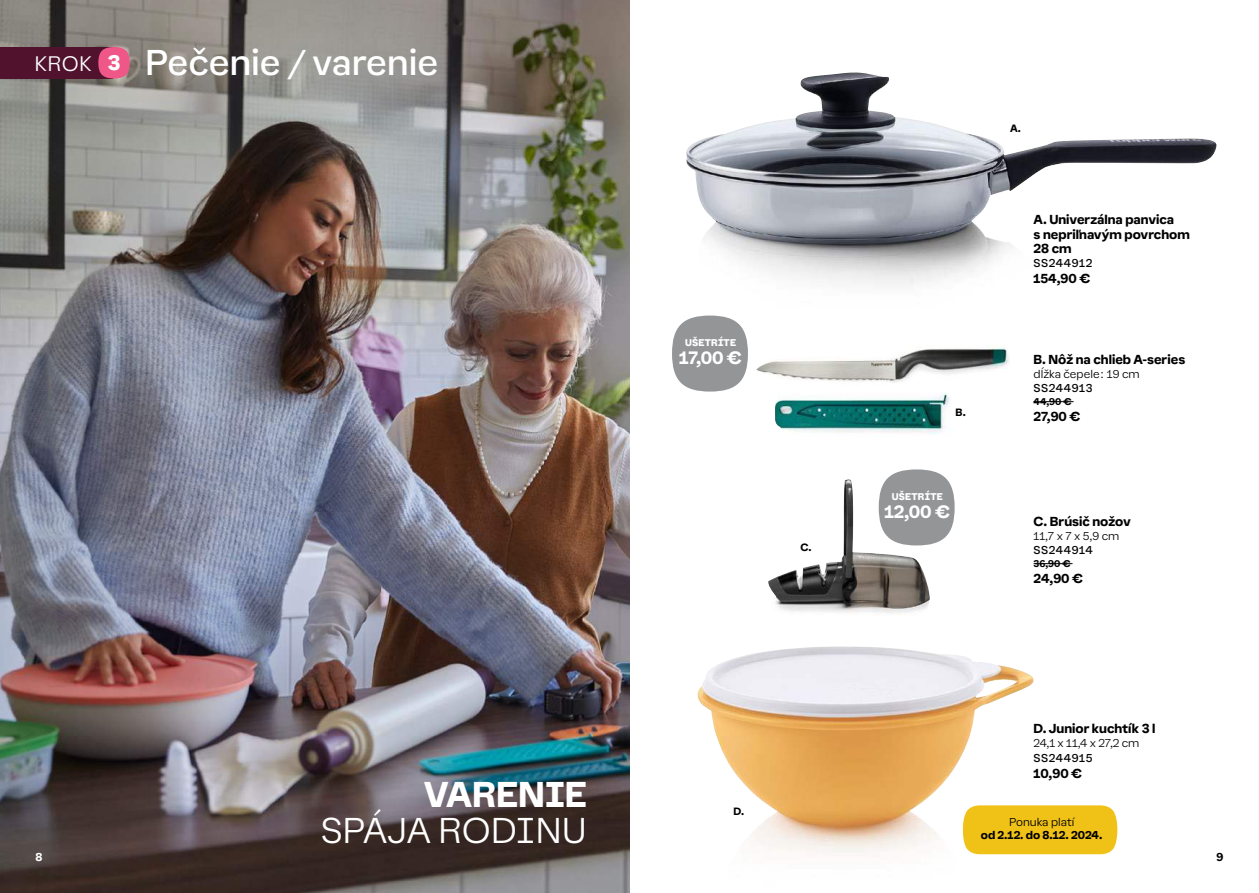
<style>
.page{position:relative;width:1259px;height:893px;background:#fff}
.page>*{position:absolute;margin:0;border:0;box-sizing:border-box;transform-origin:0 0}
.t1{font:33px "Earl Sans";color:#fff}
.t2{font:300 33px "Earl Sans";color:#fff}
.t3{font:700 33px "Earl Sans";color:#fff}
.t4{font:300 19.35px "Earl Sans";color:#fff}
.t5{font:700 16.5px "Earl Sans";letter-spacing:-.01em;color:#fff}
.t6{font:700 12px/14.4px "Earl Sans";color:#000}
.t7{font:300 10.5px "Earl Sans";color:#000}
.t8{font:10.5px "Earl Sans";letter-spacing:.055em;color:#000}
.t9{font:700 10.5px "Earl Sans";color:#000}
.t10{font:700 10.5px "Earl Sans";color:#fff}
.t11{font:700 9.75px "Earl Sans";color:#000}
.t12{font:900 9px "Earl Sans";letter-spacing:.02em;color:#fff}
.t13{font:700 9px "Earl Sans";color:#000}
.s1{font-weight:900;font-size:19.35px}
</style>
<div class="page">
<img style="left:0;top:0;width:629px;height:893px">
<div style="left:0;top:47px;width:112px;height:31px;background:#50122c"></div>
<div style="left:98px;top:47px;width:32px;height:31px;background:#ef5789;border-radius:50%"></div>
<img style="left:697px;top:646px;width:336px;height:209px">
<img style="left:768px;top:479px;width:162px;height:135px">
<img style="left:756px;top:346px;width:253px;height:37px">
<img style="left:686px;top:73px;width:530px;height:246px">
<hr style="left:1033px;top:401px;width:40px;height:1px;background:#000">
<hr style="left:1033px;top:563px;width:39px;height:1px;background:#000">
<div style="left:672px;top:316px;width:76px;height:76px;background:#939597;border-radius:50%"></div>
<div style="left:878px;top:469px;width:76px;height:76px;background:#939597;border-radius:50%"></div>
<img style="left:775px;top:393px;width:176px;height:42px">
<div style="left:963px;top:805px;width:154px;height:49px;background:#f0c218"></div>
<h2 class="t4" style="left:34px;top:50px;width:59px">KROK</h2>
<h1 class="t1" style="left:108px;top:40px;width:332px"><span class="s1">3</span> Pečenie / varenie</h1>
<p class="t10" style="left:36px;top:849px;width:9px">8</p>
<h1 class="t3" style="left:424px;top:772px;width:165px">VARENIE</h1>
<h1 class="t2" style="left:321px;top:809px;width:268px">SPÁJA RODINU</h1>
<p class="t12" style="left:685px;top:338px;width:52px">UŠETRÍTE</p>
<h3 class="t5" style="left:679px;top:346px;width:64px">17,00 €</h3>
<p class="t11" style="left:800px;top:541px;width:13px">C.</p>
<p class="t11" style="left:733px;top:804px;width:12px">D.</p>
<p class="t11" style="left:955px;top:406px;width:12px">B.</p>
<p class="t12" style="left:892px;top:492px;width:52px">UŠETRÍTE</p>
<h3 class="t5" style="left:884px;top:500px;width:67px">12,00 €</h3>
<p class="t11" style="left:1010px;top:122px;width:12px">A.</p>
<p class="t6" style="left:1033px;top:212px;width:158px">A. Univerzálna panvica<br>s nepriľnavým povrchom<br>28 cm</p>
<p class="t8" style="left:1033px;top:256px;width:60px">SS244912</p>
<p class="t6" style="left:1033px;top:271px;width:58px">154,90 €</p>
<p class="t6" style="left:1033px;top:351px;width:153px">B. Nôž na chlieb A-series</p>
<p class="t7" style="left:1033px;top:367px;width:108px">dĺžka čepele: 19 cm</p>
<p class="t8" style="left:1033px;top:381px;width:60px">SS244913</p>
<p class="t13" style="left:1033px;top:395px;width:40px">44,90 €</p>
<p class="t6" style="left:1033px;top:409px;width:48px">27,90 €</p>
<p class="t6" style="left:1033px;top:513px;width:99px">C. Brúsič nožov</p>
<p class="t7" style="left:1033px;top:529px;width:87px">11,7 x 7 x 5,9 cm</p>
<p class="t8" style="left:1033px;top:543px;width:61px">SS244914</p>
<p class="t13" style="left:1033px;top:557px;width:38px">36,90 €</p>
<p class="t6" style="left:1033px;top:570px;width:51px">24,90 €</p>
<p class="t6" style="left:1033px;top:721px;width:123px">D. Junior kuchtík 3 l</p>
<p class="t7" style="left:1033px;top:736px;width:107px">24,1 x 11,4 x 27,2 cm</p>
<p class="t8" style="left:1033px;top:751px;width:60px">SS244915</p>
<p class="t6" style="left:1033px;top:765px;width:50px">10,90 €</p>
<p class="t7" style="left:1009px;top:815px;width:67px">Ponuka platí</p>
<p class="t9" style="left:981px;top:828px;width:123px">od 2.12. do 8.12. 2024.</p>
<p class="t9" style="left:1216px;top:849px;width:8px">9</p>
</div>
